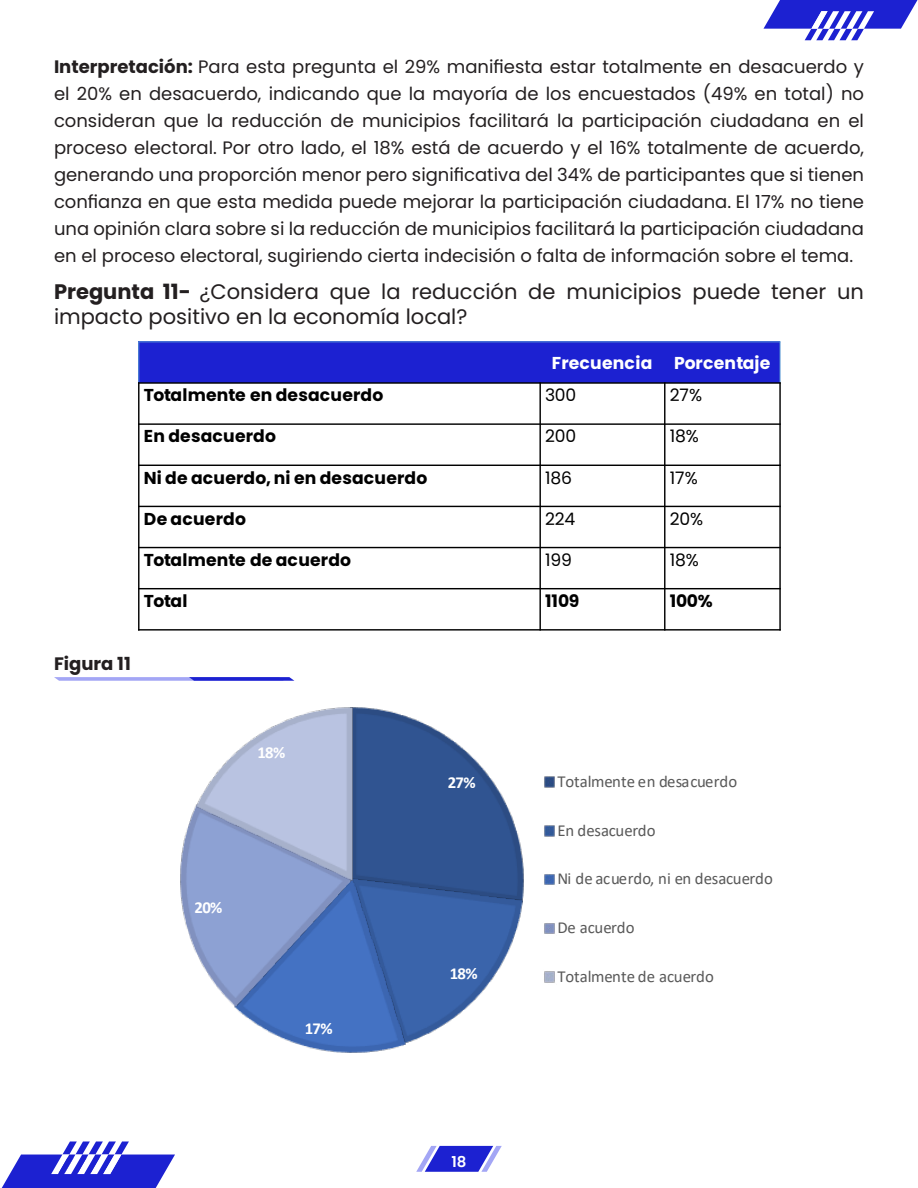
<style>
.page{position:relative;width:918px;height:1188px;background:#fff}
.page>*{position:absolute;margin:0;border:0;box-sizing:border-box;transform-origin:0 0}
.t1{font:21px/25.2px "Poppins";color:#231f20}
.t2{font:18px/27px "Poppins";color:#231f20;text-align:justify}
.t3{font:700 18px "Poppins";color:#231f20}
.t4{font:700 17.25px "Poppins";letter-spacing:.01em;color:#000}
.t5{font:17.25px "Poppins";letter-spacing:-.01em;color:#000}
.t6{font:700 17.25px "Poppins";letter-spacing:.01em;color:#fff}
.t7{font:16.8px "Calibri";letter-spacing:-.01em;color:#595959}
.t8{font:700 16.8px "Calibri";letter-spacing:-.04em;color:#fff}
.t9{font:600 15px "Poppins";color:#fff}
.s1{font-weight:700}
</style>
<div class="page">
<svg style="left:2px;top:1142px;width:173px;height:46px"></svg>
<svg style="left:764px;top:0;width:154px;height:40px"></svg>
<svg style="left:416px;top:1146px;width:86px;height:26px"></svg>
<div style="left:139px;top:342px;width:401px;height:41px;background:#1c21d1"></div>
<div style="left:540px;top:342px;width:125px;height:41px;background:#1c21d1"></div>
<div style="left:665px;top:342px;width:115px;height:41px;background:#1c21d1"></div>
<hr style="left:539px;top:382px;width:2px;height:249px;background:#000">
<hr style="left:664px;top:382px;width:1px;height:249px;background:#000">
<hr style="left:138px;top:382px;width:643px;height:2px;background:#000">
<hr style="left:138px;top:423px;width:643px;height:2px;background:#000">
<hr style="left:138px;top:465px;width:643px;height:1px;background:#000">
<hr style="left:138px;top:506px;width:643px;height:1px;background:#000">
<hr style="left:138px;top:547px;width:643px;height:1px;background:#000">
<hr style="left:138px;top:588px;width:643px;height:1px;background:#000">
<hr style="left:138px;top:342px;width:1px;height:40px;background:#5b9bd5">
<hr style="left:138px;top:382px;width:2px;height:249px;background:#000">
<hr style="left:780px;top:342px;width:1px;height:40px;background:#5b9bd5">
<hr style="left:779px;top:382px;width:2px;height:249px;background:#000">
<hr style="left:138px;top:342px;width:642px;height:1px;background:#5b9bd5">
<hr style="left:138px;top:629px;width:643px;height:2px;background:#000">
<img style="left:355px;top:707px;width:169px;height:170px">
<img style="left:407px;top:877px;width:117px;height:166px">
<img style="left:236px;top:877px;width:171px;height:176px">
<img style="left:180px;top:807px;width:175px;height:202px">
<img style="left:195px;top:707px;width:160px;height:175px">
<img style="left:544px;top:776px;width:11px;height:12px">
<img style="left:544px;top:825px;width:11px;height:12px">
<img style="left:544px;top:874px;width:11px;height:11px">
<img style="left:544px;top:923px;width:11px;height:11px">
<img style="left:544px;top:971px;width:11px;height:12px">
<svg style="left:54px;top:677px;width:240px;height:4px"></svg>
<p class="t2" style="left:54px;top:53px;width:812px"><span class="s1">Interpretación:</span> Para esta pregunta el 29% manifiesta estar totalmente en desacuerdo y el 20% en desacuerdo, indicando que la mayoría de los encuestados (49% en total) no consideran que la reducción de municipios facilitará la participación ciudadana en el proceso electoral. Por otro lado, el 18% está de acuerdo y el 16% totalmente de acuerdo, generando una proporción menor pero significativa del 34% de participantes que si tienen confianza en que esta medida puede mejorar la participación ciudadana. El 17% no tiene una opinión clara sobre si la reducción de municipios facilitará la participación ciudadana en el proceso electoral, sugiriendo cierta indecisión o falta de información sobre el tema.</p>
<p class="t1" style="left:54px;top:279px;width:811px"><span class="s1">Pregunta 11-</span> ¿Considera que la reducción de municipios puede tener un impacto positivo en la economía local?</p>
<p class="t6" style="left:552px;top:353px;width:102px">Frecuencia</p>
<p class="t6" style="left:674px;top:353px;width:98px">Porcentaje</p>
<p class="t4" style="left:144px;top:385px;width:241px">Totalmente en desacuerdo</p>
<p class="t5" style="left:545px;top:385px;width:33px">300</p>
<p class="t5" style="left:670px;top:385px;width:34px">27%</p>
<p class="t4" style="left:144px;top:426px;width:134px">En desacuerdo</p>
<p class="t5" style="left:545px;top:426px;width:33px">200</p>
<p class="t5" style="left:670px;top:426px;width:31px">18%</p>
<p class="t4" style="left:144px;top:468px;width:285px">Ni de acuerdo,ni en desacuerdo</p>
<p class="t5" style="left:545px;top:468px;width:29px">186</p>
<p class="t5" style="left:670px;top:468px;width:30px">17%</p>
<p class="t4" style="left:144px;top:509px;width:104px">De acuerdo</p>
<p class="t5" style="left:545px;top:509px;width:32px">224</p>
<p class="t5" style="left:670px;top:509px;width:35px">20%</p>
<p class="t4" style="left:144px;top:550px;width:209px">Totalmente de acuerdo</p>
<p class="t5" style="left:545px;top:550px;width:28px">199</p>
<p class="t5" style="left:670px;top:550px;width:31px">18%</p>
<p class="t4" style="left:144px;top:591px;width:45px">Total</p>
<p class="t4" style="left:545px;top:591px;width:36px">1109</p>
<p class="t4" style="left:670px;top:591px;width:44px">100%</p>
<p class="t3" style="left:54px;top:654px;width:78px">Figura 11</p>
<p class="t8" style="left:257px;top:740px;width:29px">18%</p>
<p class="t8" style="left:195px;top:896px;width:29px">20%</p>
<p class="t8" style="left:305px;top:1017px;width:29px">17%</p>
<p class="t8" style="left:448px;top:771px;width:29px">27%</p>
<p class="t8" style="left:450px;top:961px;width:29px">18%</p>
<p class="t9" style="left:451px;top:1153px;width:17px">18</p>
<p class="t7" style="left:558px;top:770px;width:181px">Totalmente en desacuerdo</p>
<p class="t7" style="left:558px;top:818px;width:100px">En desacuerdo</p>
<p class="t7" style="left:558px;top:867px;width:217px">Ni de acuerdo, ni en desacuerdo</p>
<p class="t7" style="left:558px;top:916px;width:79px">De acuerdo</p>
<p class="t7" style="left:558px;top:964px;width:158px">Totalmente de acuerdo</p>
</div>
